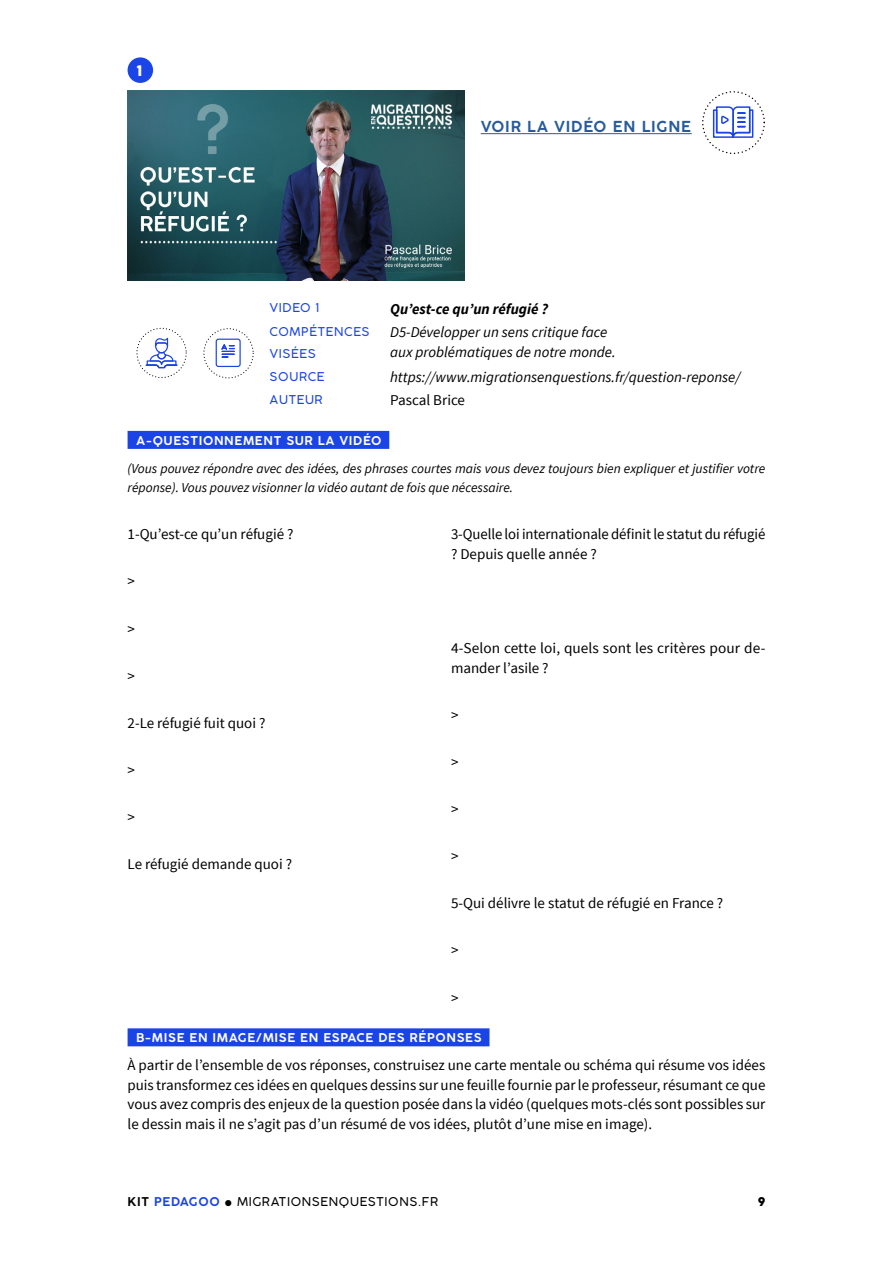
<style>
.page{position:relative;width:893px;height:1263px;background:#fff}
.page>*{position:absolute;margin:0;border:0;box-sizing:border-box;transform-origin:0 0}
.texte_courant{font:15px/19.5px "Source Sans Pro";color:#000}
.texte_courant-2{font:italic 15px/19.5px "Source Sans Pro";color:#000}
.texte_courant-3{font:italic 700 15px "Source Sans Pro";color:#000}
.surtitre{font:300 15px "Cocogoose Pro";letter-spacing:.05em;color:#275b9b}
.texte_courant-4{font:14.4px "Cocogoose Pro";color:#fff}
.texte_courant-5{font:italic 13.5px/19.5px "Source Sans Pro";color:#000}
.cartouche_bleu{font:300 12px "Cocogoose Pro";letter-spacing:.05em;color:#fff}
.auteur{font:300 12px/22.5px "Cocogoose Pro";letter-spacing:.05em;color:#1b44e7}
.t1{font:300 12px "Cocogoose Pro";letter-spacing:.05em;color:#000}
.t2{font:300 12px "Cocogoose Pro";letter-spacing:.05em;color:#1b44e7}
.t3{font:12px "Cocogoose Pro";color:#000}
.s1{color:#000}
</style>
<div class="page">
<div style="left:128px;top:431px;width:261px;height:18px;background:#1b44e7"></div>
<div style="left:128px;top:57px;width:25px;height:26px;background:#1c45e8;border-radius:50%"></div>
<img style="left:128px;top:91px;width:336px;height:189px">
<hr style="left:481px;top:133px;width:211px;height:1px;background:#275b9b">
<div style="left:702px;top:91px;width:63px;height:63px;border:1px dashed #000;border-radius:50%"></div>
<svg style="left:712px;top:106px;width:42px;height:32px"></svg>
<div style="left:136px;top:328px;width:51px;height:50px;border:1px dashed #000;border-radius:50%"></div>
<svg style="left:145px;top:337px;width:33px;height:32px"></svg>
<div style="left:203px;top:328px;width:51px;height:50px;border:1px dashed #000;border-radius:50%"></div>
<div style="left:216px;top:339px;width:25px;height:28px;border:1px solid #1b44e7;border-radius:2px"></div>
<svg style="left:221px;top:344px;width:13px;height:14px"></svg>
<div style="left:128px;top:1028px;width:361px;height:18px;background:#1b44e7"></div>
<p class="texte_courant-4" style="left:137px;top:61px;width:7px">1</p>
<p class="surtitre" style="left:481px;top:117px;width:212px">VOIR LA VIDÉO EN LIGNE</p>
<p class="auteur" style="left:270px;top:297px;width:51px">VIDEO 1</p>
<p class="texte_courant-3" style="left:390px;top:299px;width:160px">Qu’est-ce qu’un réfugié ?</p>
<p class="auteur" style="left:270px;top:320px;width:101px">COMPÉTENCES<br>VISÉES</p>
<p class="texte_courant-2" style="left:390px;top:322px;width:227px">D5-Développer un sens critique face aux problématiques de notre monde.</p>
<p class="auteur" style="left:270px;top:365px;width:57px">SOURCE</p>
<p class="texte_courant-2" style="left:390px;top:367px;width:352px">https://www.migrationsenquestions.fr/question-reponse/</p>
<p class="auteur" style="left:270px;top:388px;width:55px">AUTEUR</p>
<p class="texte_courant" style="left:390px;top:391px;width:76px">Pascal Brice</p>
<p class="cartouche_bleu" style="left:136px;top:432px;width:247px">A-QUESTIONNEMENT SUR LA VIDÉO</p>
<p class="texte_courant-5" style="left:128px;top:458px;width:639px">(Vous pouvez répondre avec des idées, des phrases courtes mais vous devez toujours bien expliquer et justifier votre réponse). Vous pouvez visionner la vidéo autant de fois que nécessaire.</p>
<p class="texte_courant" style="left:128px;top:525px;width:167px">1-Qu’est-ce qu’un réfugié ?</p>
<p class="texte_courant" style="left:128px;top:572px;width:9px">&gt;</p>
<p class="texte_courant" style="left:451px;top:525px;width:316px">3-Quelle loi internationale définit le statut du réfugié ? Depuis quelle année ?</p>
<p class="texte_courant" style="left:128px;top:619px;width:9px">&gt;</p>
<p class="texte_courant" style="left:128px;top:666px;width:9px">&gt;</p>
<p class="texte_courant" style="left:128px;top:713px;width:139px">2-Le réfugié fuit quoi ?</p>
<p class="texte_courant" style="left:128px;top:760px;width:9px">&gt;</p>
<p class="texte_courant" style="left:128px;top:808px;width:9px">&gt;</p>
<p class="texte_courant" style="left:128px;top:855px;width:166px">Le réfugié demande quoi ?</p>
<p class="texte_courant" style="left:451px;top:639px;width:316px">4-Selon cette loi, quels sont les critères pour de&shy;mander l’asile ?</p>
<p class="texte_courant" style="left:451px;top:705px;width:9px">&gt;</p>
<p class="texte_courant" style="left:451px;top:752px;width:9px">&gt;</p>
<p class="texte_courant" style="left:451px;top:799px;width:9px">&gt;</p>
<p class="texte_courant" style="left:451px;top:847px;width:9px">&gt;</p>
<p class="texte_courant" style="left:451px;top:894px;width:274px">5-Qui délivre le statut de réfugié en France ?</p>
<p class="texte_courant" style="left:451px;top:941px;width:9px">&gt;</p>
<p class="texte_courant" style="left:451px;top:988px;width:9px">&gt;</p>
<p class="cartouche_bleu" style="left:136px;top:1030px;width:347px">B-MISE EN IMAGE/MISE EN ESPACE DES RÉPONSES</p>
<p class="texte_courant" style="left:128px;top:1056px;width:639px;text-align:justify">À partir de l’ensemble de vos réponses, construisez une carte mentale ou schéma qui résume vos idées puis transformez ces idées en quelques dessins sur une feuille fournie par le professeur, résumant ce que vous avez compris des enjeux de la question posée dans la vidéo (quelques mots-clés sont possibles sur le dessin mais il ne s’agit pas d’un résumé de vos idées, plutôt d’une mise en image).</p>
<p class="t2" style="left:128px;top:1193px;width:94px"><span class="s1">KIT</span> PEDAGOO</p>
<p class="t1" style="left:237px;top:1193px;width:203px">MIGRATIONSENQUESTIONS.FR</p>
<p class="t3" style="left:758px;top:1193px;width:9px">9</p>
</div>
